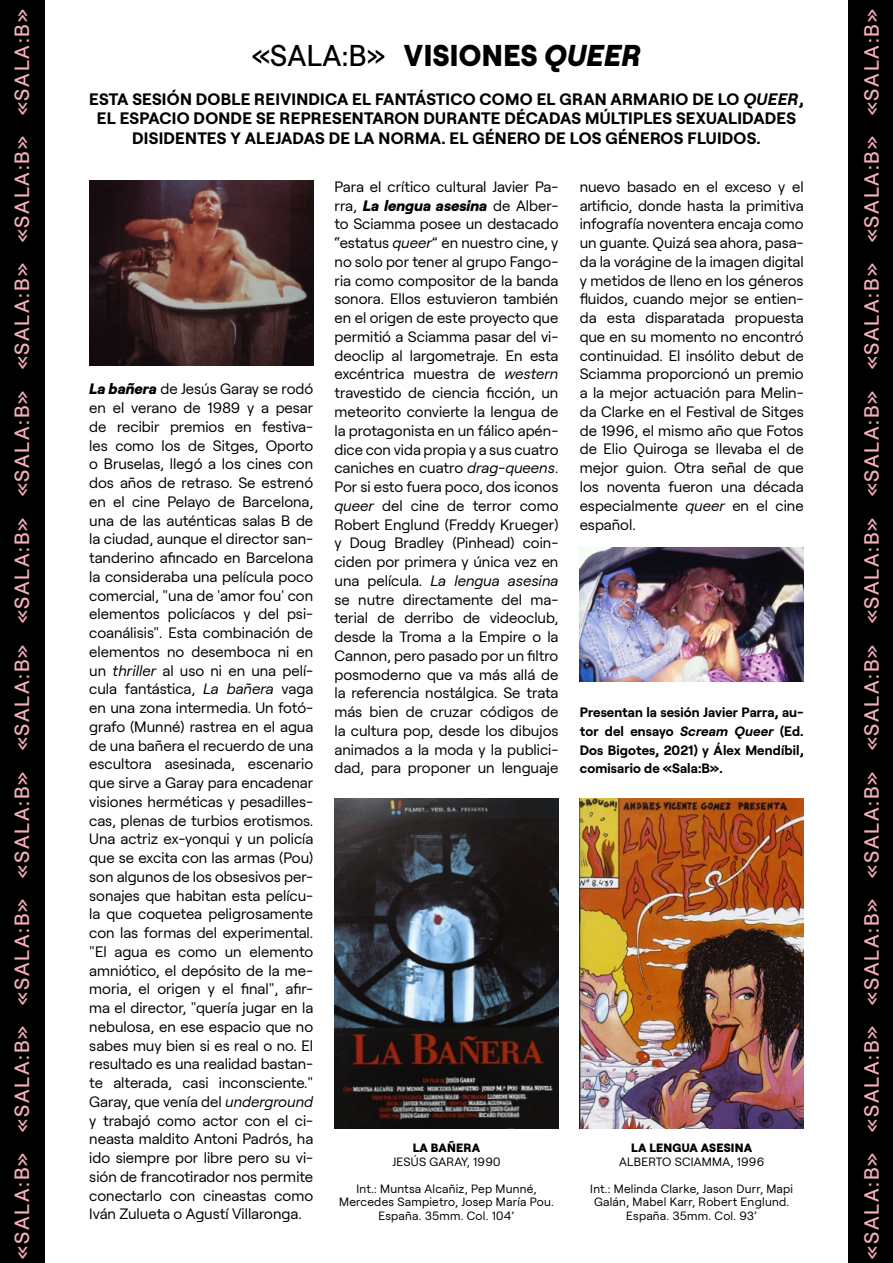
<style>
.page{position:relative;width:893px;height:1263px;background:#fff}
.page>*{position:absolute;margin:0;border:0;box-sizing:border-box;transform-origin:0 0}
.t1{font:500 30px "Roobert";color:#000;scale:.96 1}
.t2{font:500 20.55px "Roobert";letter-spacing:.085em;color:#f5afb9}
.t3{font:700 16.5px/19.5px "Roobert";letter-spacing:.015em;color:#000;text-align:center}
.t4{font:15px/18.8px "Roobert";color:#000;text-align:justify}
.t5{font:700 13.5px/18.8px "Roobert";letter-spacing:.01em;color:#000;text-align:justify}
.t6{font:12px/13.5px "Roobert";letter-spacing:.02em;color:#000;text-align:center}
.t7{font:800 12px "Roobert";letter-spacing:.02em;color:#000}
.s1{font-weight:800}
.s2{font-weight:800;font-style:italic}
.s3{font-style:italic}
</style>
<div class="page">
<img style="left:334px;top:798px;width:224px;height:331px">
<img style="left:580px;top:798px;width:224px;height:331px">
<img style="left:89px;top:180px;width:224px;height:186px">
<img style="left:580px;top:548px;width:224px;height:134px">
<div style="left:0;top:0;width:45px;height:1263px;background:#000"></div>
<div style="left:848px;top:0;width:45px;height:1263px;background:#000"></div>
<h2 class="t2" style="left:6px;top:1259px;width:1250px;rotate:-90deg">«SALA:B» «SALA:B» «SALA:B» «SALA:B» «SALA:B» «SALA:B» «SALA:B» «SALA:B» «SALA:B» «SALA:B»</h2>
<h2 class="t2" style="left:856px;top:1259px;width:1250px;rotate:-90deg">«SALA:B» «SALA:B» «SALA:B» «SALA:B» «SALA:B» «SALA:B» «SALA:B» «SALA:B» «SALA:B» «SALA:B»</h2>
<h1 class="t1" style="left:252px;top:33px;width:407px">«SALA:B» <span class="s1">VISIONES</span> <span class="s2">QUEER</span></h1>
<p class="t3" style="left:89px;top:88px;width:716px">ESTA SESIÓN DOBLE REIVINDICA EL FANTÁSTICO COMO EL GRAN ARMARIO DE LO <span class="s3">QUEER</span>,<br>EL ESPACIO DONDE SE REPRESENTARON DURANTE DÉCADAS MÚLTIPLES SEXUALIDADES<br>DISIDENTES Y ALEJADAS DE LA NORMA. EL GÉNERO DE LOS GÉNEROS FLUIDOS.</p>
<p class="t4" style="left:580px;top:176px;width:225px">nuevo basado en el exceso y el artificio, donde hasta la primitiva infografía noventera encaja como un guante. Quizá sea ahora, pasa&shy;da la vorágine de la imagen digital y metidos de lleno en los géneros fluidos, cuando mejor se entien&shy;da esta disparatada propuesta que en su momento no encontró continuidad. El insólito debut de Sciamma proporcionó un premio a la mejor actuación para Melin&shy;da Clarke en el Festival de Sitges de 1996, el mismo año que Fotos de Elio Quiroga se llevaba el de mejor guion. Otra señal de que los noventa fueron una década especialmente <span class="s3">queer</span> en el cine español.</p>
<p class="t4" style="left:334px;top:176px;width:225px">Para el crítico cultural Javier Pa&shy;rra, <span class="s2">La lengua asesina</span> de Alber&shy;to Sciamma posee un destacado “estatus <span class="s3">queer</span>” en nuestro cine, y no solo por tener al grupo Fango&shy;ria como compositor de la banda sonora. Ellos estuvieron también en el origen de este proyecto que permitió a Sciamma pasar del vi&shy;deoclip al largometraje. En esta excéntrica muestra de <span class="s3">western </span>travestido de ciencia ficción, un meteorito convierte la lengua de la protagonista en un fálico apén&shy;dice con vida propia y a sus cuatro caniches en cuatro <span class="s3">drag-queens</span>.<br>Por si esto fuera poco, dos iconos <span class="s3">queer</span> del cine de terror como Robert Englund (Freddy Krueger) y Doug Bradley (Pinhead) coin&shy;ciden por primera y única vez en una película. <span class="s3">La lengua asesina </span>se nutre directamente del ma&shy;terial de derribo de videoclub, desde la Troma a la Empire o la Cannon, pero pasado por un filtro posmoderno que va más allá de la referencia nostálgica. Se trata más bien de cruzar códigos de la cultura pop, desde los dibujos animados a la moda y la publici&shy;dad, para proponer un lenguaje</p>
<p class="t4" style="left:89px;top:378px;width:225px"><span class="s2">La bañera</span> de Jesús Garay se rodó en el verano de 1989 y a pesar de recibir premios en festiva&shy;les como los de Sitges, Oporto o Bruselas, llegó a los cines con dos años de retraso. Se estrenó en el cine Pelayo de Barcelona, una de las auténticas salas B de la ciudad, aunque el director san&shy;tanderino afincado en Barcelona la consideraba una película poco comercial, "una de 'amor fou' con elementos policíacos y del psi&shy;coanálisis". Esta combinación de elementos no desemboca ni en un <span class="s3">thriller</span> al uso ni en una pelí&shy;cula fantástica, <span class="s3">La bañera</span> vaga en una zona intermedia. Un fotó&shy;grafo (Munné) rastrea en el agua de una bañera el recuerdo de una escultora asesinada, escenario que sirve a Garay para encadenar visiones herméticas y pesadilles&shy;cas, plenas de turbios erotismos.<br>Una actriz ex-yonqui y un policía que se excita con las armas (Pou) son algunos de los obsesivos per&shy;sonajes que habitan esta pelícu&shy;la que coquetea peligrosamente con las formas del experimental. "El agua es como un elemento amniótico, el depósito de la me&shy;moria, el origen y el final", afir&shy;ma el director, "quería jugar en la nebulosa, en ese espacio que no sabes muy bien si es real o no. El resultado es una realidad bastan&shy;te alterada, casi inconsciente." Garay, que venía del <span class="s3">underground </span>y trabajó como actor con el ci&shy;neasta maldito Antoni Padrós, ha ido siempre por libre pero su vi&shy;sión de francotirador nos permite conectarlo con cineastas como Iván Zulueta o Agustí Villaronga.</p>
<p class="t5" style="left:580px;top:702px;width:225px">Presentan la sesión Javier Parra, au&shy;tor del ensayo <span class="s3">Scream Queer</span> (Ed.<br>Dos Bigotes, 2021) y Álex Mendíbil, comisario de «Sala:B».</p>
<p class="t7" style="left:413px;top:1139px;width:69px">LA BAÑERA</p>
<p class="t6" style="left:392px;top:1154px;width:109px">JESÚS GARAY, 1990</p>
<p class="t6" style="left:339px;top:1181px;width:216px">Int.: Muntsa Alcañiz, Pep Munné,<br>Mercedes Sampietro, Josep María Pou.<br>España. 35mm. Col. 104’</p>
<p class="t7" style="left:631px;top:1139px;width:123px">LA LENGUA ASESINA</p>
<p class="t6" style="left:619px;top:1154px;width:146px">ALBERTO SCIAMMA, 1996</p>
<p class="t6" style="left:590px;top:1181px;width:204px">Int.: Melinda Clarke, Jason Durr, Mapi<br>Galán, Mabel Karr, Robert Englund.<br>España. 35mm. Col. 93’</p>
</div>
